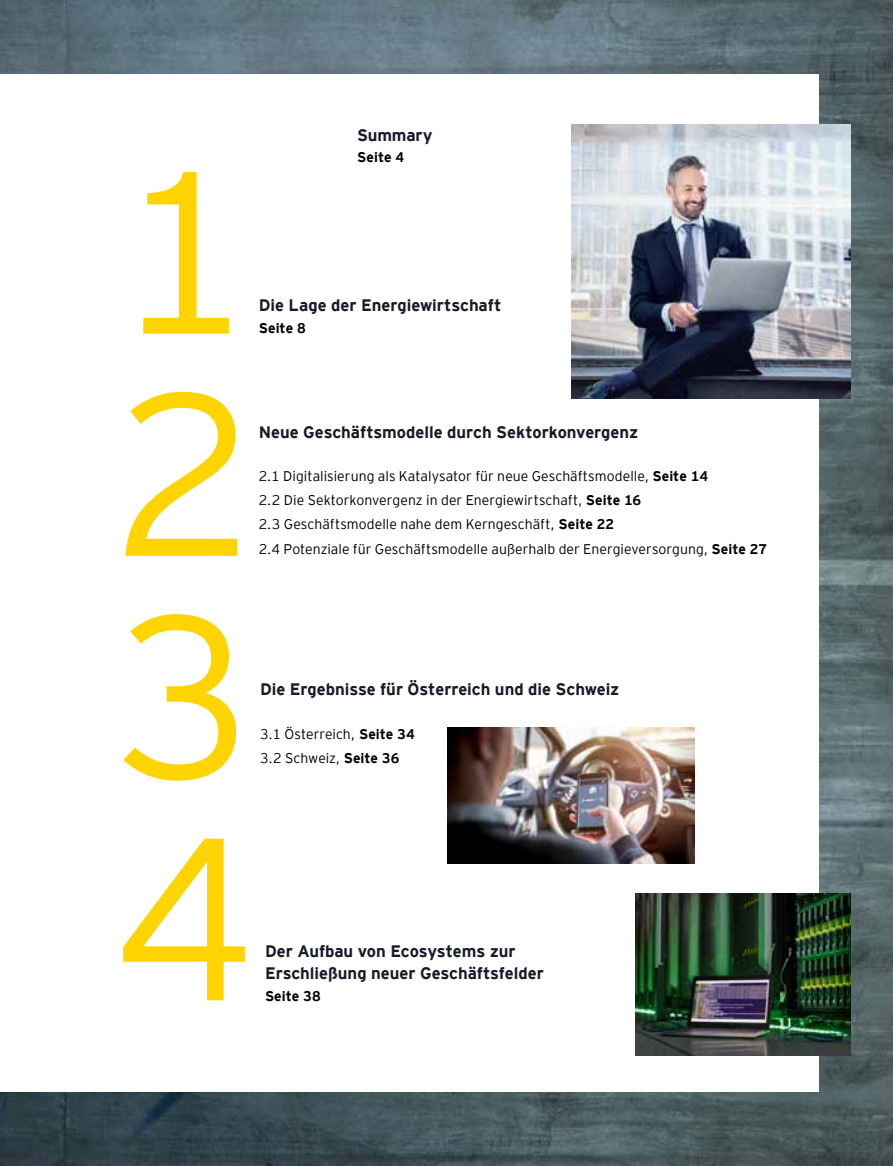
<style>
.page{position:relative;width:893px;height:1166px;background:#fff}
.page>*{position:absolute;margin:0;border:0;box-sizing:border-box;transform-origin:0 0}
.t1{font:300 230.65px/222.2px "EY Interstate";color:#ffd400;text-align:justify}
.t2{font:700 16.62px/21.9px "EY Interstate";letter-spacing:-.005em;color:#161b28}
.t3{font:300 14px/24.2px "EY Interstate";letter-spacing:.005em;color:#000}
.t4{font:700 14px "EY Interstate";letter-spacing:.005em;color:#000}
.s1{font-weight:700}
</style>
<div class="page">
<img style="left:0;top:0;width:893px;height:1166px">
<div style="left:0;top:74px;width:819px;height:1017px;background:#fff"></div>
<img style="left:571px;top:124px;width:279px;height:275px">
<img style="left:448px;top:727px;width:247px;height:136px">
<img style="left:635px;top:893px;width:216px;height:162px">
<h1 class="t1" style="left:113px;top:127px;width:145px">1<br>2<br>3<br>4</h1>
<p class="t2" style="left:357px;top:123px;width:77px">Summary</p>
<p class="t4" style="left:357px;top:147px;width:48px">Seite 4</p>
<p class="t2" style="left:259px;top:293px;width:244px">Die Lage der Energiewirtschaft</p>
<p class="t4" style="left:259px;top:318px;width:48px">Seite 8</p>
<p class="t2" style="left:259px;top:420px;width:381px">Neue Geschäftsmodelle durch Sektorkonvergenz</p>
<p class="t3" style="left:259px;top:463px;width:510px">2.1 Digitalisierung als Katalysator für neue Geschäftsmodelle, <span class="s1">Seite 14<br></span>2.2 Die Sektorkonvergenz in der Energiewirtschaft, <span class="s1">Seite 16<br></span>2.3 Geschäftsmodelle nahe dem Kerngeschäft, <span class="s1">Seite 22<br></span>2.4 Potenziale für Geschäftsmodelle außerhalb der Energieversorgung, <span class="s1">Seite 27</span></p>
<p class="t2" style="left:260px;top:677px;width:361px">Die Ergebnisse für Österreich und die Schweiz</p>
<p class="t3" style="left:260px;top:721px;width:156px">3.1 Österreich, <span class="s1">Seite 34<br></span>3.2 Schweiz, <span class="s1">Seite 36</span></p>
<p class="t2" style="left:265px;top:939px;width:280px">Der Aufbau von Ecosystems zur<br>Erschließung neuer Geschäftsfelder</p>
<p class="t4" style="left:265px;top:986px;width:57px">Seite 38</p>
</div>
